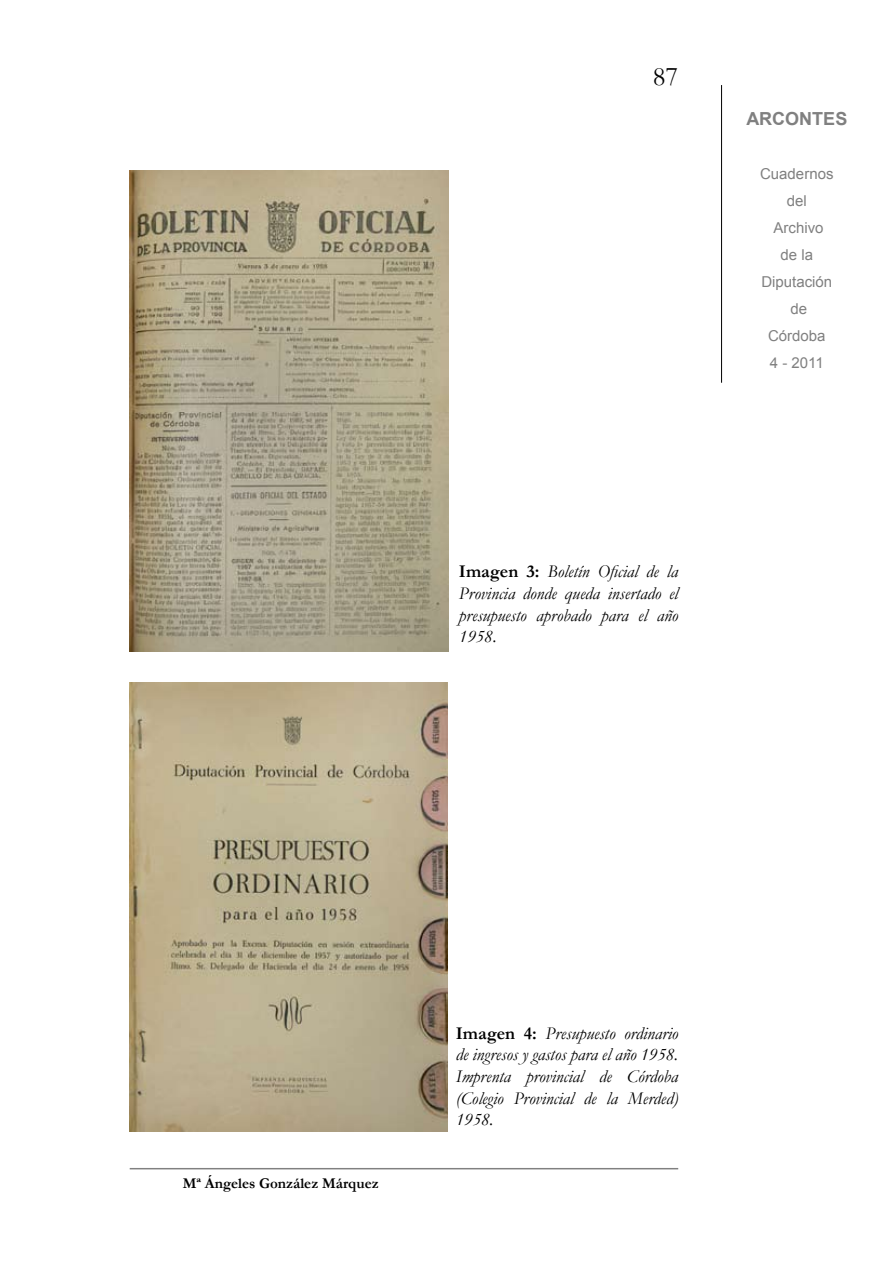
<style>
.page{position:relative;width:893px;height:1263px;background:#fff}
.page>*{position:absolute;margin:0;border:0;box-sizing:border-box;transform-origin:0 0}
.t1{font:27px "Garamond";color:#000}
.t2{font:italic 18px/21.6px "Garamond";color:#000;text-align:justify}
.t3{font:700 18px "Arial";color:#808080}
.t4{font:15px/27px "Arial";color:#808080;text-align:center}
.t5{font:700 15px "Garamond";color:#000}
.s1{font-weight:700;font-style:normal}
</style>
<div class="page">
<hr style="left:130px;top:1168px;width:548px;height:1px;background:#000">
<hr style="left:721px;top:85px;width:1px;height:298px;background:#000">
<img style="left:130px;top:682px;width:317px;height:449px">
<img style="left:130px;top:170px;width:319px;height:481px">
<h1 class="t1" style="left:653px;top:59px;width:27px">87</h1>
<p class="t3" style="left:746px;top:107px;width:102px">ARCONTES</p>
<p class="t4" style="left:760px;top:160px;width:75px">Cuadernos del<br>Archivo<br>de la<br>Diputación de<br>Córdoba<br>4 - 2011</p>
<p class="t2" style="left:459px;top:561px;width:221px"><span class="s1">Imagen 3:</span> Boletín Oficial de la Provincia donde queda insertado el presupuesto aprobado para el año 1958.</p>
<p class="t5" style="left:183px;top:1173px;width:197px">Mª Ángeles González Márquez</p>
<p class="t2" style="left:456px;top:1022px;width:224px"><span class="s1">Imagen 4:</span> Presupuesto ordinario de ingresos y gastos para el año 1958.<br>Imprenta provincial de Córdoba (Colegio Provincial de la Merded)<br>1958.</p>
</div>
